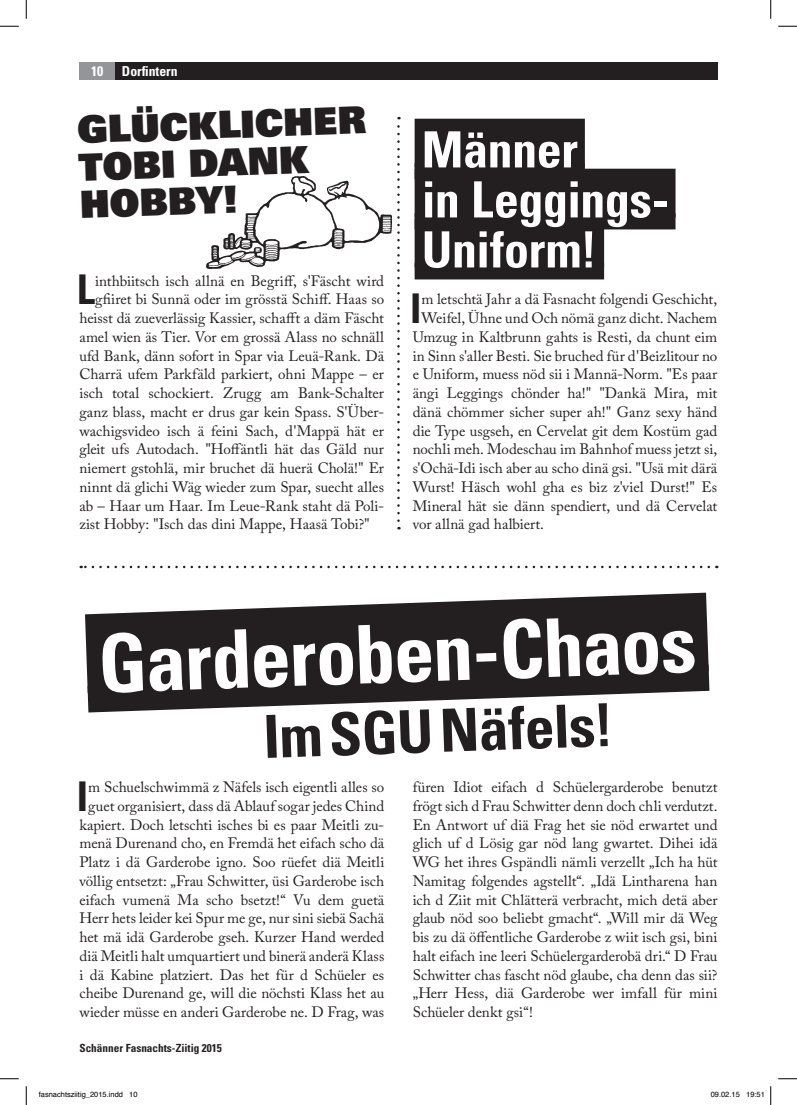
<style>
.page{position:relative;width:797px;height:1105px;background:#fff}
.page>*{position:absolute;margin:0;border:0;box-sizing:border-box;transform-origin:0 0}
.t1{font:700 condensed 80.88px "Univers LT Std";color:#fff}
.t2{font:700 condensed 59.38px "Univers LT Std";color:#231f20}
.t3{font:700 condensed 50px/50px "Univers LT Std";letter-spacing:-.01em;color:#fff}
.t4{font:700 condensed 41px "Univers LT Std";color:#231f20}
.t5{font:37.5px/37.5px "Univers LT Std X Black";color:#231f20}
.t6{font:15px/18.8px "Adobe Caslon Pro";color:#231f20;text-align:center}
.t7{font:700 condensed 13.75px "Univers LT Std";color:#fff}
.t8{font:700 condensed 11.25px "Univers LT Std";color:#231f20}
.t9{font:7.5px "Helvetica";color:#000}
</style>
<div class="page">
<div style="left:79px;top:62px;width:36px;height:17px;background:#939598"></div>
<img style="left:207px;top:177px;width:184px;height:91px">
<div style="left:115px;top:62px;width:602px;height:17px;background:#231f20"></div>
<svg style="left:397px;top:117px;width:3px;height:404px"></svg>
<div style="left:414px;top:119px;width:171px;height:48px;background:#231f20"></div>
<div style="left:414px;top:163px;width:171px;height:16px;background:#231f20"></div>
<div style="left:414px;top:169px;width:261px;height:48px;background:#231f20"></div>
<div style="left:414px;top:213px;width:261px;height:16px;background:#231f20"></div>
<div style="left:414px;top:219px;width:190px;height:48px;background:#231f20"></div>
<div style="left:414px;top:263px;width:190px;height:16px;background:#231f20"></div>
<svg style="left:79px;top:565px;width:640px;height:85px"></svg>
<svg style="left:86px;top:650px;width:624px;height:63px"></svg>
<svg style="left:0;top:25px;width:19px;height:2px"></svg>
<svg style="left:778px;top:25px;width:19px;height:2px"></svg>
<svg style="left:0;top:1078px;width:19px;height:1px"></svg>
<svg style="left:778px;top:1078px;width:19px;height:1px"></svg>
<svg style="left:25px;top:0;width:2px;height:19px"></svg>
<svg style="left:25px;top:1086px;width:2px;height:19px"></svg>
<svg style="left:770px;top:0;width:1px;height:19px"></svg>
<svg style="left:770px;top:1086px;width:1px;height:19px"></svg>
<p class="t7" style="left:91px;top:62px;width:14px">10</p>
<p class="t7" style="left:122px;top:62px;width:57px">Dorfintern</p>
<h3 class="t5" style="left:77px;top:110px;width:290px;rotate:-2deg">GLÜCKLICHER<br>TOBI DANK<br>HOBBY!</h3>
<h3 class="t4" style="left:77px;top:265px;width:20px">L</h3>
<p class="t6" style="left:95px;top:271px;width:290px">inthbiitsch isch allnä en Begriff, s'Fäscht wird</p>
<p class="t6" style="left:95px;top:290px;width:290px">gfiiret bi Sunnä oder im grösstä Schiff. Haas so</p>
<p class="t6" style="left:79px;top:309px;width:306px">heisst dä zueverlässig Kassier, schafft a däm Fäscht</p>
<p class="t6" style="left:79px;top:327px;width:306px">amel wien äs Tier. Vor em grossä Alass no schnäll</p>
<p class="t6" style="left:79px;top:346px;width:306px">ufd Bank, dänn sofort in Spar via Leuä-Rank. Dä</p>
<p class="t6" style="left:79px;top:365px;width:306px">Charrä ufem Parkfäld parkiert, ohni Mappe – er</p>
<p class="t6" style="left:79px;top:384px;width:306px">isch total schockiert. Zrugg am Bank-Schalter</p>
<p class="t6" style="left:79px;top:402px;width:306px">ganz blass, macht er drus gar kein Spass. S'Über-</p>
<p class="t6" style="left:79px;top:421px;width:306px">wachigsvideo isch ä feini Sach, d'Mappä hät er</p>
<p class="t6" style="left:79px;top:440px;width:306px">gleit ufs Autodach. "Hoffäntli hät das Gäld nur</p>
<p class="t6" style="left:79px;top:459px;width:306px">niemert gstohlä, mir bruchet dä huerä Cholä!" Er</p>
<p class="t6" style="left:79px;top:477px;width:306px">ninnt dä glichi Wäg wieder zum Spar, suecht alles</p>
<p class="t6" style="left:79px;top:496px;width:306px">ab – Haar um Haar. Im Leue-Rank staht dä Poli-</p>
<p class="t6" style="left:79px;top:515px;width:292px">zist Hobby: "Isch das dini Mappe, Haasä Tobi?"</p>
<h3 class="t3" style="left:422px;top:124px;width:248px">Männer<br>in Leggings-<br>Uniform!</h3>
<h3 class="t4" style="left:410px;top:283px;width:13px">I</h3>
<p class="t6" style="left:421px;top:290px;width:297px">m letschtä Jahr a dä Fasnacht folgendi Geschicht,</p>
<p class="t6" style="left:421px;top:309px;width:297px">Weifel, Ühne und Och nömä ganz dicht. Nachem</p>
<p class="t6" style="left:412px;top:327px;width:306px">Umzug in Kaltbrunn gahts is Resti, da chunt eim</p>
<p class="t6" style="left:412px;top:346px;width:306px">in Sinn s'aller Besti. Sie bruched für d'Beizlitour no</p>
<p class="t6" style="left:412px;top:365px;width:306px">e Uniform, muess nöd sii i Mannä-Norm. "Es paar</p>
<p class="t6" style="left:412px;top:384px;width:306px">ängi Leggings chönder ha!" "Dankä Mira, mit</p>
<p class="t6" style="left:412px;top:402px;width:306px">dänä chömmer sicher super ah!" Ganz sexy händ</p>
<p class="t6" style="left:412px;top:421px;width:306px">die Type usgseh, en Cervelat git dem Kostüm gad</p>
<p class="t6" style="left:412px;top:440px;width:306px">nochli meh. Modeschau im Bahnhof muess jetzt si,</p>
<p class="t6" style="left:412px;top:459px;width:306px">s'Ochä-Idi isch aber au scho dinä gsi. "Usä mit därä</p>
<p class="t6" style="left:412px;top:477px;width:306px">Wurst! Häsch wohl gha es biz z'viel Durst!" Es</p>
<p class="t6" style="left:412px;top:496px;width:306px">Mineral hät sie dänn spendiert, und dä Cervelat</p>
<p class="t6" style="left:412px;top:515px;width:133px">vor allnä gad halbiert.</p>
<h1 class="t1" style="left:96px;top:614px;width:600px;rotate:-2deg">Garderoben-Chaos</h1>
<h2 class="t2" style="left:262px;top:700px;width:352px;rotate:-2deg">Im SGU Näfels!</h2>
<p class="t6" style="left:79px;top:777px;width:306px">m Schuelschwimmä z Näfels isch eigentli alles so guet organisiert, dass dä Ablauf sogar jedes Chind kapiert. Doch letschti isches bi es paar Meitli zu&shy;menä Durenand cho, en Fremdä het eifach scho dä Platz i dä Garderobe igno. Soo rüefet diä Meitli völlig entsetzt: „Frau Schwitter, üsi Garderobe isch eifach vumenä Ma scho bsetzt!“ Vu dem guetä Herr hets leider kei Spur me ge, nur sini siebä Sachä het mä idä Garderobe gseh. Kurzer Hand werded diä Meitli halt umquartiert und binerä anderä Klass i dä Kabine platziert. Das het für d Schüeler es cheibe Durenand ge, will die nöchsti Klass het au wieder müsse en anderi Garderobe ne. D Frag, was</p>
<p class="t6" style="left:412px;top:777px;width:306px;text-align:justify">füren Idiot eifach d Schüelergarderobe benutzt frögt sich d Frau Schwitter denn doch chli verdutzt.<br>En Antwort uf diä Frag het sie nöd erwartet und glich uf d Lösig gar nöd lang gwartet. Dihei idä WG het ihres Gspändli nämli verzellt „Ich ha hüt Namitag folgendes agstellt“. „Idä Lintharena han ich d Ziit mit Chlätterä verbracht, mich detä aber glaub nöd soo beliebt gmacht“. „Will mir dä Weg bis zu dä öffentliche Garderobe z wiit isch gsi, bini halt eifach ine leeri Schüelergarderobä dri.“ D Frau Schwitter chas fascht nöd glaube, cha denn das sii? „Herr Hess, diä Garderobe wer imfall für mini Schüeler denkt gsi“!</p>
<h3 class="t4" style="left:77px;top:771px;width:13px">I</h3>
<p class="t8" style="left:79px;top:1041px;width:144px">Schänner Fasnachts-Ziitig 2015</p>
<p class="t9" style="left:39px;top:1089px;width:100px">fasnachtsziitig_2015.indd 10</p>
<p class="t9" style="left:710px;top:1089px;width:56px">09.02.15 19:51</p>
</div>
